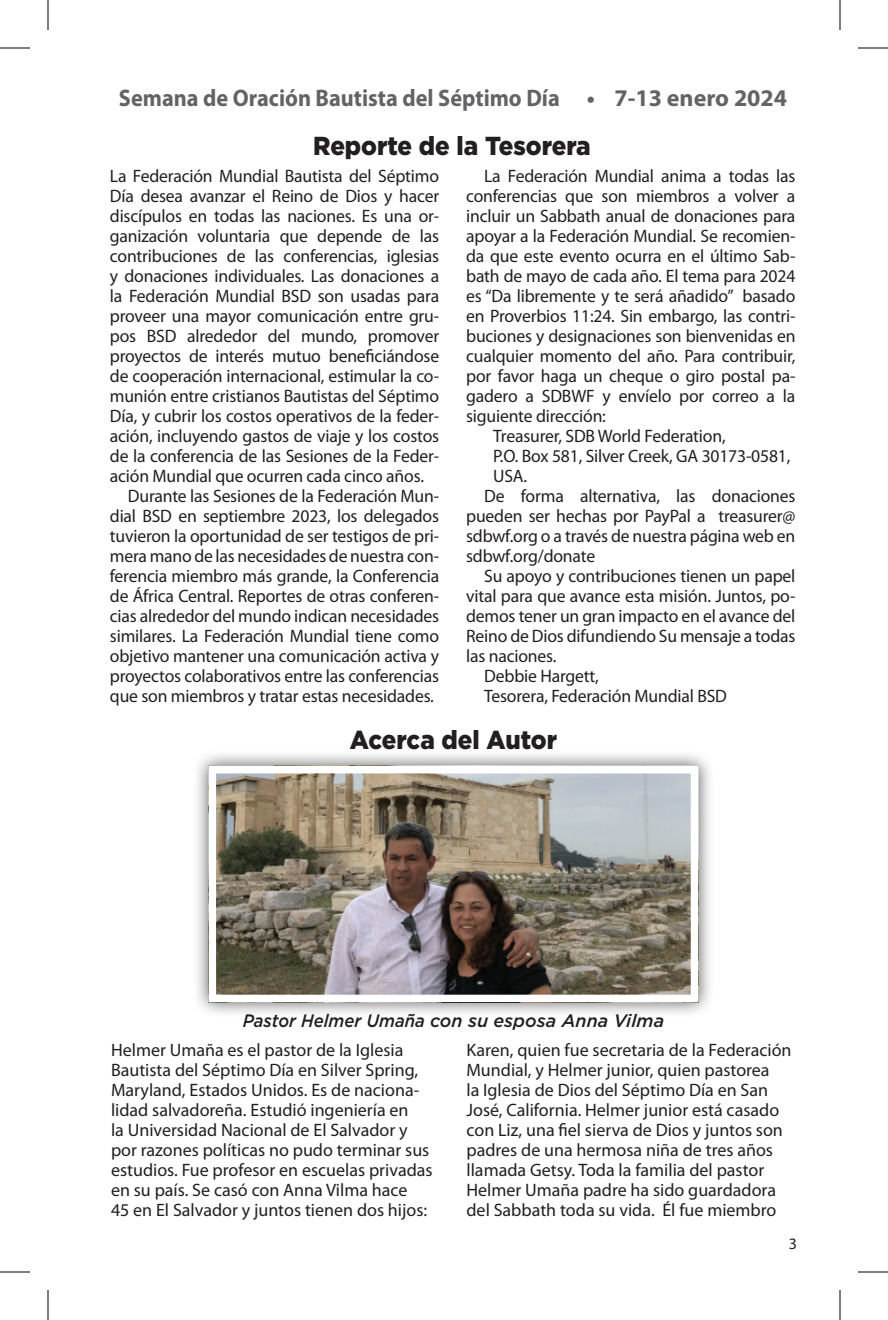
<style>
.page{position:relative;width:888px;height:1320px;background:#fff}
.page>*{position:absolute;margin:0;border:0;box-sizing:border-box;transform-origin:0 0}
.t1{font:900 26px "Gotham";color:#231f20;scale:.93 1}
.t2{font:700 24px "Myriad Pro";color:#636366;scale:.93 1}
.t3{font:18px/20px "Myriad Pro";letter-spacing:-.01em;color:#231f20}
.t4{font:italic 500 18px "Gotham";color:#231f20;scale:.93 1}
.t5{font:16px "Myriad Pro";color:#231f20}
</style>
<div class="page">
<div style="left:193px;top:750px;width:521px;height:269px;background:#231f20;opacity:.75"></div>
<img style="left:217px;top:774px;width:473px;height:220px">
<div style="left:209px;top:766px;width:489px;height:236px;border:7px solid #fff"></div>
<hr style="left:0;top:48px;width:30px;height:1px;background:#000">
<hr style="left:858px;top:48px;width:30px;height:1px;background:#000">
<hr style="left:0;top:1272px;width:30px;height:1px;background:#000">
<hr style="left:858px;top:1272px;width:30px;height:1px;background:#000">
<hr style="left:48px;top:0;width:1px;height:30px;background:#000">
<hr style="left:48px;top:1290px;width:1px;height:30px;background:#000">
<hr style="left:840px;top:0;width:1px;height:30px;background:#000">
<hr style="left:840px;top:1290px;width:1px;height:30px;background:#000">
<h2 class="t2" style="left:119px;top:84px;width:720px">Semana de Oración Bautista del Séptimo Día • 7-13 enero 2024</h2>
<h1 class="t1" style="left:313px;top:131px;width:300px">Reporte de la Tesorera</h1>
<p class="t3" style="left:110px;top:166px;width:331px">La Federación Mundial Bautista del Séptimo</p>
<p class="t3" style="left:110px;top:186px;width:331px">Día desea avanzar el Reino de Dios y hacer</p>
<p class="t3" style="left:110px;top:206px;width:331px">discípulos en todas las naciones. Es una or-</p>
<p class="t3" style="left:110px;top:226px;width:331px">ganización voluntaria que depende de las</p>
<p class="t3" style="left:110px;top:246px;width:331px">contribuciones de las conferencias, iglesias</p>
<p class="t3" style="left:110px;top:266px;width:331px">y donaciones individuales. Las donaciones a</p>
<p class="t3" style="left:110px;top:286px;width:331px">la Federación Mundial BSD son usadas para</p>
<p class="t3" style="left:110px;top:306px;width:331px">proveer una mayor comunicación entre gru-</p>
<p class="t3" style="left:110px;top:326px;width:331px">pos BSD alrededor del mundo, promover</p>
<p class="t3" style="left:110px;top:346px;width:331px">proyectos de interés mutuo beneficiándose</p>
<p class="t3" style="left:110px;top:366px;width:331px">de cooperación internacional, estimular la co-</p>
<p class="t3" style="left:110px;top:386px;width:331px">munión entre cristianos Bautistas del Séptimo</p>
<p class="t3" style="left:110px;top:406px;width:331px">Día, y cubrir los costos operativos de la feder-</p>
<p class="t3" style="left:110px;top:426px;width:331px">ación, incluyendo gastos de viaje y los costos</p>
<p class="t3" style="left:110px;top:446px;width:331px">de la conferencia de las Sesiones de la Feder-</p>
<p class="t3" style="left:110px;top:466px;width:316px">ación Mundial que ocurren cada cinco años.</p>
<p class="t3" style="left:128px;top:486px;width:313px">Durante las Sesiones de la Federación Mun-</p>
<p class="t3" style="left:110px;top:506px;width:331px">dial BSD en septiembre 2023, los delegados</p>
<p class="t3" style="left:110px;top:526px;width:331px">tuvieron la oportunidad de ser testigos de pri-</p>
<p class="t3" style="left:110px;top:546px;width:331px">mera mano de las necesidades de nuestra con-</p>
<p class="t3" style="left:110px;top:566px;width:331px">ferencia miembro más grande, la Conferencia</p>
<p class="t3" style="left:110px;top:586px;width:331px">de África Central. Reportes de otras conferen-</p>
<p class="t3" style="left:110px;top:606px;width:331px">cias alrededor del mundo indican necesidades</p>
<p class="t3" style="left:110px;top:626px;width:331px">similares. La Federación Mundial tiene como</p>
<p class="t3" style="left:110px;top:646px;width:331px">objetivo mantener una comunicación activa y</p>
<p class="t3" style="left:110px;top:666px;width:331px">proyectos colaborativos entre las conferencias</p>
<p class="t3" style="left:110px;top:686px;width:326px">que son miembros y tratar estas necesidades.</p>
<p class="t3" style="left:484px;top:166px;width:313px">La Federación Mundial anima a todas las</p>
<p class="t3" style="left:466px;top:186px;width:331px">conferencias que son miembros a volver a</p>
<p class="t3" style="left:466px;top:206px;width:331px">incluir un Sabbath anual de donaciones para</p>
<p class="t3" style="left:466px;top:226px;width:331px">apoyar a la Federación Mundial. Se recomien-</p>
<p class="t3" style="left:466px;top:246px;width:331px">da que este evento ocurra en el último Sab-</p>
<p class="t3" style="left:466px;top:266px;width:331px">bath de mayo de cada año. El tema para 2024</p>
<p class="t3" style="left:466px;top:286px;width:331px">es “Da libremente y te será añadido” basado</p>
<p class="t3" style="left:466px;top:306px;width:331px">en Proverbios 11:24. Sin embargo, las contri-</p>
<p class="t3" style="left:466px;top:326px;width:331px">buciones y designaciones son bienvenidas en</p>
<p class="t3" style="left:466px;top:346px;width:331px">cualquier momento del año. Para contribuir,</p>
<p class="t3" style="left:466px;top:366px;width:331px">por favor haga un cheque o giro postal pa-</p>
<p class="t3" style="left:466px;top:386px;width:331px">gadero a SDBWF y envíelo por correo a la</p>
<p class="t3" style="left:466px;top:406px;width:141px">siguiente dirección:</p>
<p class="t3" style="left:493px;top:426px;width:234px">Treasurer, SDB World Federation,</p>
<p class="t3" style="left:493px;top:446px;width:299px">P.O. Box 581, Silver Creek, GA 30173-0581,</p>
<p class="t3" style="left:493px;top:466px;width:36px">USA.</p>
<p class="t3" style="left:484px;top:486px;width:313px">De forma alternativa, las donaciones</p>
<p class="t3" style="left:466px;top:506px;width:331px">pueden ser hechas por PayPal a treasurer@</p>
<p class="t3" style="left:466px;top:526px;width:331px">sdbwf.org o a través de nuestra página web en</p>
<p class="t3" style="left:466px;top:546px;width:131px">sdbwf.org/donate</p>
<p class="t3" style="left:484px;top:566px;width:313px">Su apoyo y contribuciones tienen un papel</p>
<p class="t3" style="left:466px;top:586px;width:331px">vital para que avance esta misión. Juntos, po-</p>
<p class="t3" style="left:466px;top:606px;width:331px">demos tener un gran impacto en el avance del</p>
<p class="t3" style="left:466px;top:626px;width:331px">Reino de Dios difundiendo Su mensaje a todas</p>
<p class="t3" style="left:466px;top:646px;width:92px">las naciones.</p>
<p class="t3" style="left:484px;top:666px;width:116px">Debbie Hargett,</p>
<p class="t3" style="left:484px;top:686px;width:244px">Tesorera, Federación Mundial BSD</p>
<h1 class="t1" style="left:350px;top:725px;width:224px">Acerca del Autor</h1>
<p class="t4" style="left:243px;top:1008px;width:455px">Pastor Helmer Umaña con su esposa Anna Vilma</p>
<p class="t3" style="left:111px;top:1040px;width:323px">Helmer Umaña es el pastor de la Iglesia Bautista del Séptimo Día en Silver Spring, Maryland, Estados Unidos. Es de naciona&shy;lidad salvadoreña. Estudió ingeniería en<br>la Universidad Nacional de El Salvador y por razones políticas no pudo terminar sus estudios. Fue profesor en escuelas privadas en su país. Se casó con Anna Vilma hace<br>45 en El Salvador y juntos tienen dos hijos:</p>
<p class="t3" style="left:466px;top:1040px;width:327px">Karen, quien fue secretaria de la Federación Mundial, y Helmer junior, quien pastorea<br>la Iglesia de Dios del Séptimo Día en San José, California. Helmer junior está casado con Liz, una fiel sierva de Dios y juntos son padres de una hermosa niña de tres años llamada Getsy. Toda la familia del pastor Helmer Umaña padre ha sido guardadora del Sabbath toda su vida. Él fue miembro</p>
<p class="t5" style="left:789px;top:1235px;width:10px">3</p>
</div>
